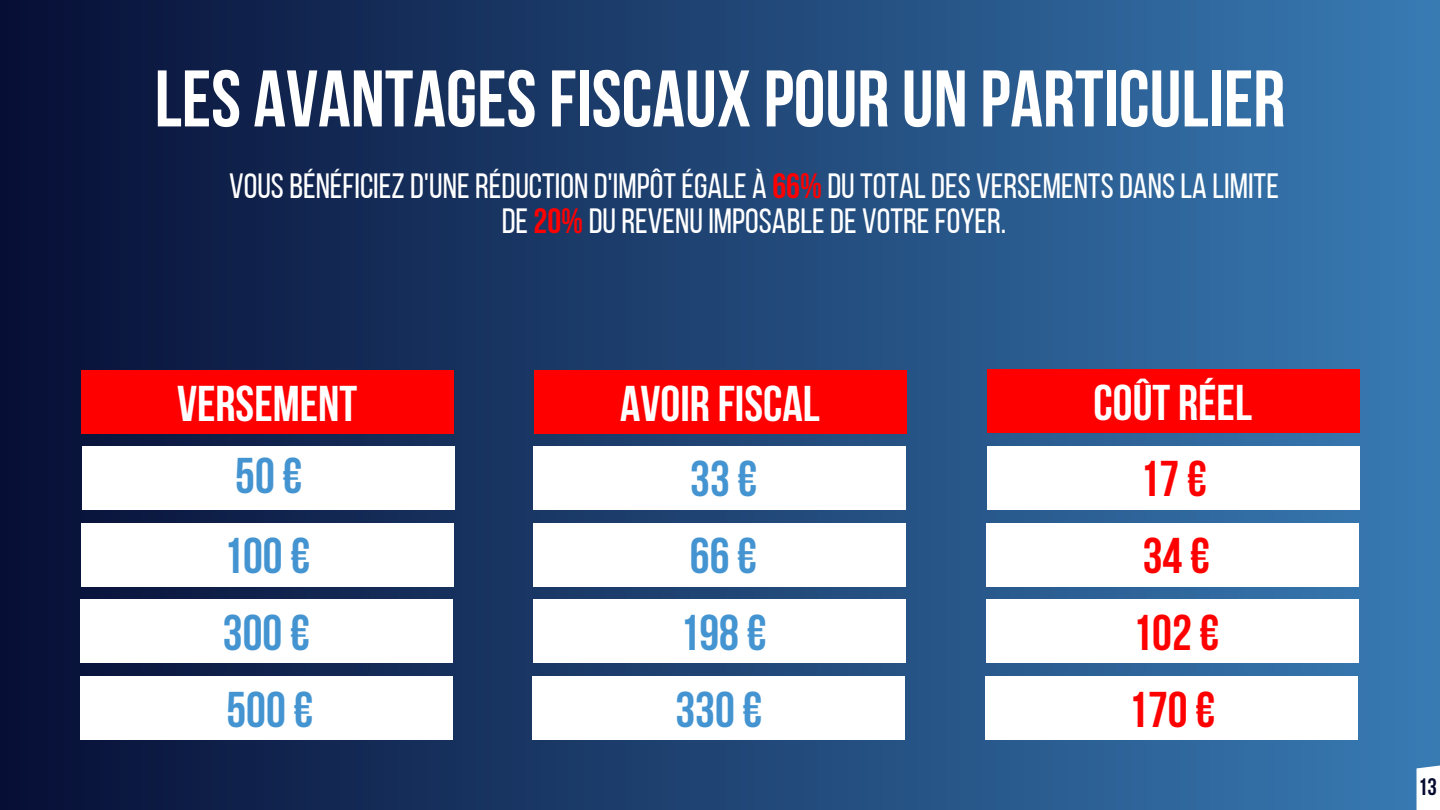
<style>
.page{position:relative;width:1440px;height:810px;background:#fff}
.page>*{position:absolute;margin:0;border:0;box-sizing:border-box;transform-origin:0 0}
.t1{font:700 80px "Bebas Neue";color:#fff}
.t2{font:700 50px "Bebas Neue";color:#4494d1}
.t3{font:700 50px "Bebas Neue";color:#fff}
.t4{font:700 50px "Bebas Neue";color:#f00}
.t5{font:35px/34.5px "Bebas Neue";color:#fff;text-align:center}
.t6{font:700 23.7px "Bebas Neue";color:#050a30}
.s1{font-weight:700;color:#f00}
</style>
<div class="page">
<div style="left:0;top:0;width:1440px;height:810px;background:linear-gradient(to right,#091036,#3a7cb4)"></div>
<div style="left:81px;top:371px;width:373px;height:63px;background:#f00"></div>
<svg style="left:1417px;top:748px;width:23px;height:62px"></svg>
<div style="left:534px;top:371px;width:372px;height:63px;background:#f00"></div>
<div style="left:987px;top:370px;width:372px;height:63px;background:#f00"></div>
<div style="left:81px;top:523px;width:372px;height:63px;background:#fff"></div>
<div style="left:533px;top:523px;width:373px;height:63px;background:#fff"></div>
<div style="left:986px;top:523px;width:373px;height:63px;background:#fff"></div>
<div style="left:80px;top:600px;width:373px;height:63px;background:#fff"></div>
<div style="left:533px;top:600px;width:373px;height:63px;background:#fff"></div>
<div style="left:986px;top:600px;width:373px;height:63px;background:#fff"></div>
<div style="left:80px;top:677px;width:373px;height:63px;background:#fff"></div>
<div style="left:533px;top:677px;width:372px;height:63px;background:#fff"></div>
<div style="left:986px;top:677px;width:372px;height:63px;background:#fff"></div>
<div style="left:82px;top:446px;width:373px;height:64px;background:#fff"></div>
<div style="left:533px;top:446px;width:373px;height:64px;background:#fff"></div>
<div style="left:987px;top:446px;width:373px;height:64px;background:#fff"></div>
<p class="t1" style="left:155px;top:66px;width:1132px">LES AVANTAGESFISCAUX POUR UN PARTICULIER</p>
<h2 class="t5" style="left:229px;top:172px;width:1051px">VOUSBÉNÉFICIEZD'UNERÉDUCTION D'IMPÔTÉGALE À <span class="s1">66%</span> DUTOTALDES VERSEMENTSDANSLA LIMITE<br>DE <span class="s1">20%</span> DUREVENUIMPOSABLEDE VOTREFOYER.</h2>
<h1 class="t3" style="left:177px;top:383px;width:182px">VERSEMENT</h1>
<h2 class="t3" style="left:620px;top:383px;width:201px">AVOIR FISCAL</h2>
<h2 class="t3" style="left:1094px;top:382px;width:160px">COÛT RÉEL</h2>
<h2 class="t2" style="left:235px;top:455px;width:69px">50€</h2>
<h2 class="t2" style="left:690px;top:459px;width:69px">33€</h2>
<h2 class="t4" style="left:1140px;top:459px;width:69px">17€</h2>
<h2 class="t2" style="left:223px;top:536px;width:88px">100€</h2>
<h2 class="t2" style="left:690px;top:536px;width:69px">66€</h2>
<h2 class="t4" style="left:1143px;top:536px;width:69px">34€</h2>
<h2 class="t2" style="left:223px;top:612px;width:88px">300€</h2>
<h2 class="t2" style="left:680px;top:612px;width:88px">198€</h2>
<h2 class="t4" style="left:1132px;top:612px;width:88px">102€</h2>
<h2 class="t2" style="left:226px;top:689px;width:88px">500€</h2>
<h2 class="t2" style="left:675px;top:689px;width:88px">330€</h2>
<h2 class="t4" style="left:1128px;top:689px;width:88px">170€</h2>
<p class="t6" style="left:1418px;top:777px;width:20px">13</p>
</div>
